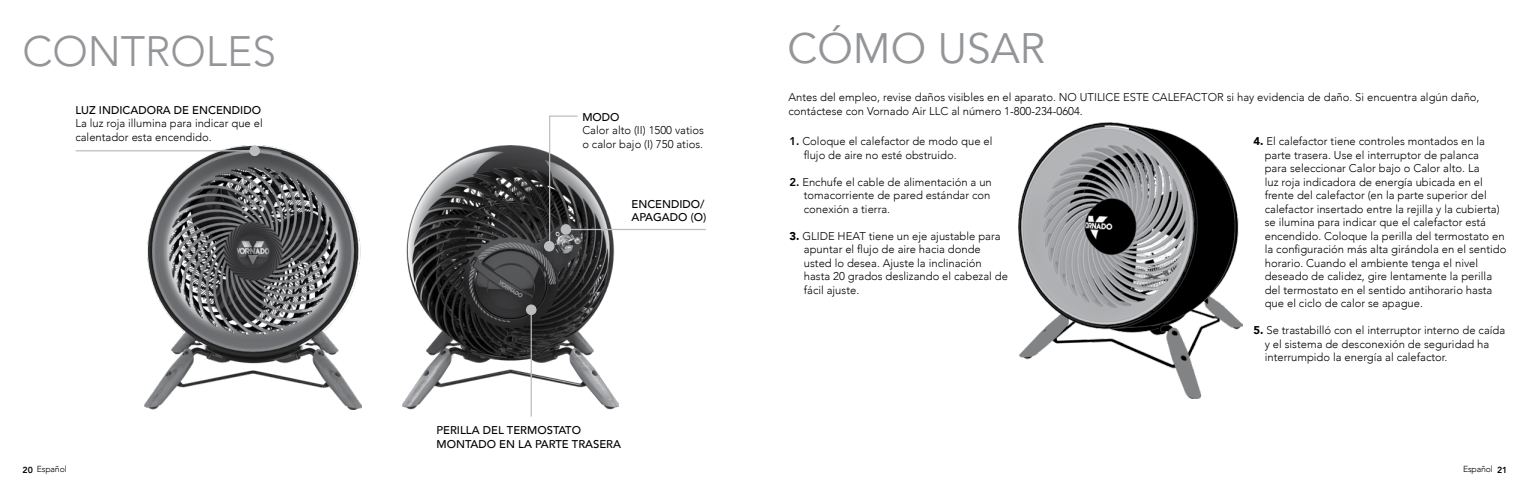
<style>
.page{position:relative;width:1530px;height:495px;background:#fff}
.page>*{position:absolute;margin:0;border:0;box-sizing:border-box;transform-origin:0 0}
.t1{font:300 42.5px "Avenir";color:#939598}
.t2{font:42.5px "Avenir";color:#939598}
.t3{font:300 11.25px/13.5px "Avenir";color:#000}
.t4{font:500 11.25px/13.5px "Avenir";color:#000}
.t5{font:300 8.75px "Avenir";letter-spacing:-.02em;color:#000}
.s1{font-weight:800}
.s2{font-weight:900}
</style>
<div class="page">
<img style="left:402px;top:146px;width:217px;height:264px">
<img style="left:144px;top:146px;width:217px;height:264px">
<div style="left:526px;top:304px;width:11px;height:11px;background:#bcbec0;border-radius:50%"></div>
<hr style="left:531px;top:315px;width:1px;height:101px;background:#bcbec0">
<div style="left:249px;top:146px;width:11px;height:10px;background:#bcbec0;border-radius:50%"></div>
<hr style="left:76px;top:150px;width:174px;height:1px;background:#bcbec0">
<img style="left:1018px;top:123px;width:225px;height:275px">
<hr style="left:571px;top:229px;width:135px;height:1px;background:#bcbec0">
<div style="left:544px;top:241px;width:11px;height:11px;background:#bcbec0;border-radius:50%"></div>
<svg style="left:548px;top:115px;width:30px;height:130px"></svg>
<h1 class="t1" style="left:22px;top:26px;width:255px">CONTROLES</h1>
<h1 class="t2" style="left:788px;top:23px;width:259px">CÓMO USAR</h1>
<p class="t3" style="left:789px;top:91px;width:693px">Antes del empleo, revise daños visibles en el aparato. NO UTILICE ESTE CALEFACTOR si hay evidencia de daño. Si encuentra algún daño, contáctese con Vornado Air LLC al número 1-800-234-0604.</p>
<p class="t4" style="left:75px;top:102px;width:187px">LUZ INDICADORA DE ENCENDIDO</p>
<p class="t3" style="left:75px;top:117px;width:189px">La luz roja illumina para indicar que el calentador esta encendido.</p>
<p class="t4" style="left:582px;top:109px;width:39px">MODO</p>
<p class="t3" style="left:582px;top:124px;width:123px">Calor alto (II) 1500 vatios o calor bajo (I) 750 atios.</p>
<p class="t3" style="left:804px;top:135px;width:190px;text-indent:-14px"><span class="s1">1.</span> Coloque el calefactor de modo que el fl ujo de aire no esté obstruido.</p>
<p class="t3" style="left:804px;top:175px;width:189px;text-indent:-14px"><span class="s1">2.</span> Enchufe el cable de alimentación a un tomacorriente de pared estándar con conexión a tierra.</p>
<p class="t3" style="left:804px;top:229px;width:206px;text-indent:-14px"><span class="s2">3.</span> GLIDE HEAT tiene un eje ajustable para apuntar el fl ujo de aire hacia donde usted lo desea. Ajuste la inclinación hasta 20 grados deslizando el cabezal de fácil ajuste.</p>
<p class="t3" style="left:1265px;top:135px;width:243px;text-indent:-11px"><span class="s2">4.</span> El calefactor tiene controles montados en la parte trasera. Use el interruptor de palanca<br>para seleccionar Calor bajo o Calor alto. La<br>luz roja indicadora de energía ubicada en el frente del calefactor (en la parte superior del calefactor insertado entre la rejilla y la cubierta) se ilumina para indicar que el calefactor está encendido. Coloque la perilla del termostato en la configuración más alta girándola en el sentido horario. Cuando el ambiente tenga el nivel deseado de calidez, gire lentamente la perilla del termostato en el sentido antihorario hasta que el ciclo de calor se apague.</p>
<p class="t3" style="left:1265px;top:324px;width:242px;text-indent:-11px"><span class="s2">5.</span> Se trastabilló con el interruptor interno de caída y el sistema de desconexión de seguridad ha interrumpido la energía al calefactor.</p>
<p class="t4" style="left:632px;top:197px;width:76px">ENCENDIDO/<br>APAGADO (O)</p>
<p class="t4" style="left:437px;top:423px;width:186px">PERILLA DEL TERMOSTATO<br>MONTADO EN LA PARTE TRASERA</p>
<p class="t5" style="left:22px;top:464px;width:46px"><span class="s1">20</span> Español</p>
<p class="t5" style="left:1463px;top:464px;width:46px">Español <span class="s1">21</span></p>
</div>
